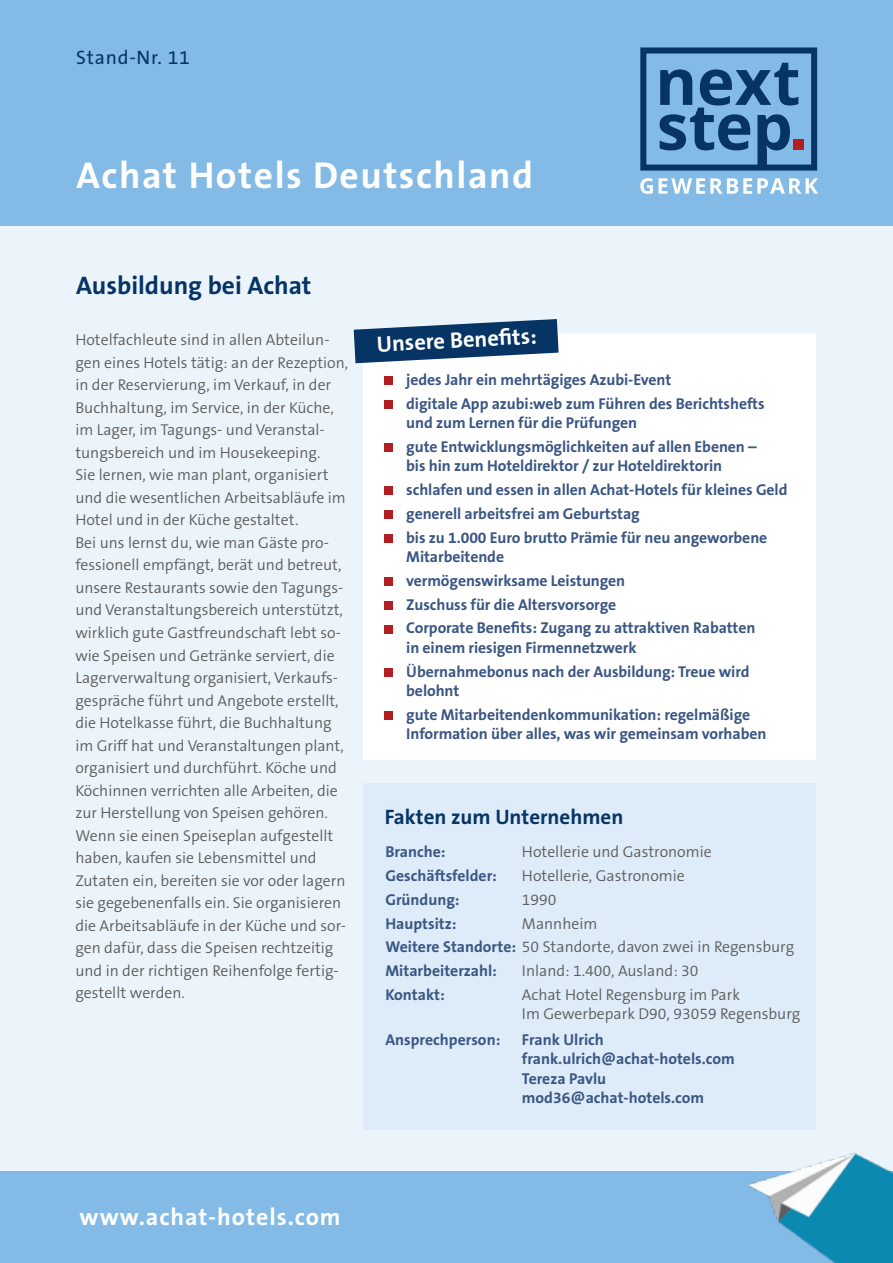
<style>
.page{position:relative;width:893px;height:1263px;background:#fff}
.page>*{position:absolute;margin:0;border:0;box-sizing:border-box;transform-origin:0 0}
.t1{font:700 37.5px "The Sans B7";letter-spacing:.04em;color:#fff}
.t2{font:700 25.5px "The Sans B7";color:#063465}
.t3{font:700 24px "The Sans B7";letter-spacing:.04em;color:#fff}
.t4{font:700 22.5px "The Sans B7";color:#fff}
.t5{font:700 21px "The Sans B7";color:#063465}
.t6{font:19.5px "The Sans B5 Plain";letter-spacing:.04em;color:#063465}
.t7{font:300 15.75px/22.5px "The Sans B4";color:#5d5d5c}
.t8{font:700 15.75px/23.7px "The Sans B7";letter-spacing:-.005em;color:#3a5683}
.s1{font-family:"The Sans B7";font-weight:700;color:#3a5683}
</style>
<div class="page">
<div style="left:0;top:226px;width:893px;height:951px;background:#ecf4fb"></div>
<div style="left:363px;top:334px;width:453px;height:426px;background:#fff"></div>
<div style="left:363px;top:783px;width:453px;height:347px;background:#deebf8"></div>
<div style="left:384px;top:376px;width:9px;height:9px;background:#b21f23"></div>
<div style="left:384px;top:400px;width:9px;height:9px;background:#b21f23"></div>
<div style="left:384px;top:443px;width:9px;height:9px;background:#b21f23"></div>
<div style="left:384px;top:487px;width:9px;height:8px;background:#b21f23"></div>
<div style="left:384px;top:510px;width:9px;height:9px;background:#b21f23"></div>
<div style="left:384px;top:534px;width:9px;height:9px;background:#b21f23"></div>
<div style="left:384px;top:577px;width:9px;height:9px;background:#b21f23"></div>
<div style="left:384px;top:601px;width:9px;height:9px;background:#b21f23"></div>
<div style="left:384px;top:625px;width:9px;height:8px;background:#b21f23"></div>
<div style="left:384px;top:668px;width:9px;height:9px;background:#b21f23"></div>
<div style="left:384px;top:711px;width:9px;height:9px;background:#b21f23"></div>
<svg style="left:354px;top:319px;width:205px;height:44px"></svg>
<div style="left:0;top:0;width:893px;height:225px;background:#83bbe6"></div>
<div style="left:0;top:1171px;width:893px;height:92px;background:#83bbe6"></div>
<div style="left:640px;top:47px;width:177px;height:124px;border:6px solid #063465"></div>
<svg style="left:660px;top:63px;width:138px;height:102px"></svg>
<div style="left:793px;top:139px;width:10px;height:11px;background:#b21f23"></div>
<svg style="left:640px;top:178px;width:178px;height:16px"></svg>
<img style="left:748px;top:1152px;width:145px;height:111px">
<p class="t6" style="left:76px;top:47px;width:115px">Stand-Nr. 11</p>
<h1 class="t1" style="left:77px;top:155px;width:458px">Achat Hotels Deutschland</h1>
<h2 class="t2" style="left:76px;top:271px;width:237px">Ausbildung bei Achat</h2>
<p class="t7" style="left:75px;top:329px;width:274px">Hotelfachleute sind in allen Abteilun&shy;gen eines Hotels tätig: an der Rezeption, in der Reservierung, im Verkauf, in der Buchhaltung, im Service, in der Küche, im Lager, im Tagungs- und Veranstal&shy;tungsbereich und im Housekeeping.<br>Sie lernen, wie man plant, organisiert und die wesentlichen Arbeitsabläufe im Hotel und in der Küche gestaltet.<br>Bei uns lernst du, wie man Gäste pro&shy;fessionell empfängt, berät und betreut, unsere Restaurants sowie den Tagungs&shy;und Veranstaltungsbereich unterstützt, wirklich gute Gastfreundschaft lebt so&shy;wie Speisen und Getränke serviert, die Lagerverwaltung organisiert, Verkaufs&shy;gespräche führt und Angebote erstellt, die Hotelkasse führt, die Buchhaltung im Griff hat und Veranstaltungen plant, organisiert und durchführt. Köche und Köchinnen verrichten alle Arbeiten, die zur Herstellung von Speisen gehören.<br>Wenn sie einen Speiseplan aufgestellt haben, kaufen sie Lebensmittel und Zutaten ein, bereiten sie vor oder lagern sie gegebenenfalls ein. Sie organisieren die Arbeitsabläufe in der Küche und sor&shy;gen dafür, dass die Speisen rechtzeitig und in der richtigen Reihenfolge fertig&shy;gestellt werden.</p>
<h3 class="t4" style="left:376px;top:332px;width:162px;rotate:-3deg">Unsere Benefi ts:</h3>
<p class="t8" style="left:406px;top:368px;width:360px">jedes Jahr ein mehrtägiges Azubi-Event<br>digitale App azubi:web zum Führen des Berichtshefts</p>
<p class="t8" style="left:406px;top:411px;width:352px">und zum Lernen für die Prüfungen<br>gute Entwicklungsmöglichkeiten auf allen Ebenen –</p>
<p class="t8" style="left:406px;top:455px;width:383px">bis hin zum Hoteldirektor / zur Hoteldirektorin<br>schlafen und essen in allen Achat-Hotels für kleines Geld generell arbeitsfrei am Geburtstag<br>bis zu 1.000 Euro brutto Prämie für neu angeworbene</p>
<p class="t8" style="left:406px;top:545px;width:351px">Mitarbeitende<br>vermögenswirksame Leistungen<br>Zuschuss für die Altersvorsorge<br>Corporate Benefits: Zugang zu attraktiven Rabatten</p>
<p class="t8" style="left:406px;top:636px;width:345px">in einem riesigen Firmennetzwerk<br>Übernahmebonus nach der Ausbildung: Treue wird</p>
<p class="t8" style="left:406px;top:679px;width:345px">belohnt<br>gute Mitarbeitendenkommunikation: regelmäßige</p>
<p class="t8" style="left:406px;top:723px;width:362px">Information über alles, was wir gemeinsam vorhaben</p>
<h3 class="t5" style="left:385px;top:806px;width:240px">Fakten zum Unternehmen</h3>
<p class="t8" style="left:385px;top:841px;width:62px">Branche:</p>
<p class="t7" style="left:522px;top:841px;width:191px">Hotellerie und Gastronomie</p>
<p class="t8" style="left:385px;top:864px;width:113px">Geschäftsfelder:</p>
<p class="t7" style="left:522px;top:865px;width:164px">Hotellerie, Gastronomie</p>
<p class="t8" style="left:385px;top:888px;width:76px">Gründung:</p>
<p class="t7" style="left:522px;top:889px;width:36px">1990</p>
<p class="t8" style="left:385px;top:912px;width:73px">Hauptsitz:</p>
<p class="t7" style="left:385px;top:912px;width:410px;line-height:23.7px;text-indent:137px">Mannheim<br><span class="s1">Weitere Standorte:</span> 50 Standorte, davon zwei in Regensburg</p>
<p class="t8" style="left:385px;top:959px;width:113px">Mitarbeiterzahl:</p>
<p class="t7" style="left:522px;top:960px;width:178px">Inland: 1.400, Ausland: 30</p>
<p class="t8" style="left:385px;top:983px;width:61px">Kontakt:</p>
<p class="t7" style="left:522px;top:985px;width:280px;line-height:19.5px">Achat Hotel Regensburg im Park<br>Im Gewerbepark D90, 93059 Regensburg</p>
<p class="t8" style="left:385px;top:1028px;width:116px">Ansprechperson:</p>
<p class="t8" style="left:522px;top:1030px;width:214px;line-height:19.5px">Frank Ulrich frank.ulrich@achat-hotels.com<br>Tereza Pavlu mod36@achat-hotels.com</p>
<h3 class="t3" style="left:79px;top:1204px;width:263px">www.achat-hotels.com</h3>
</div>
